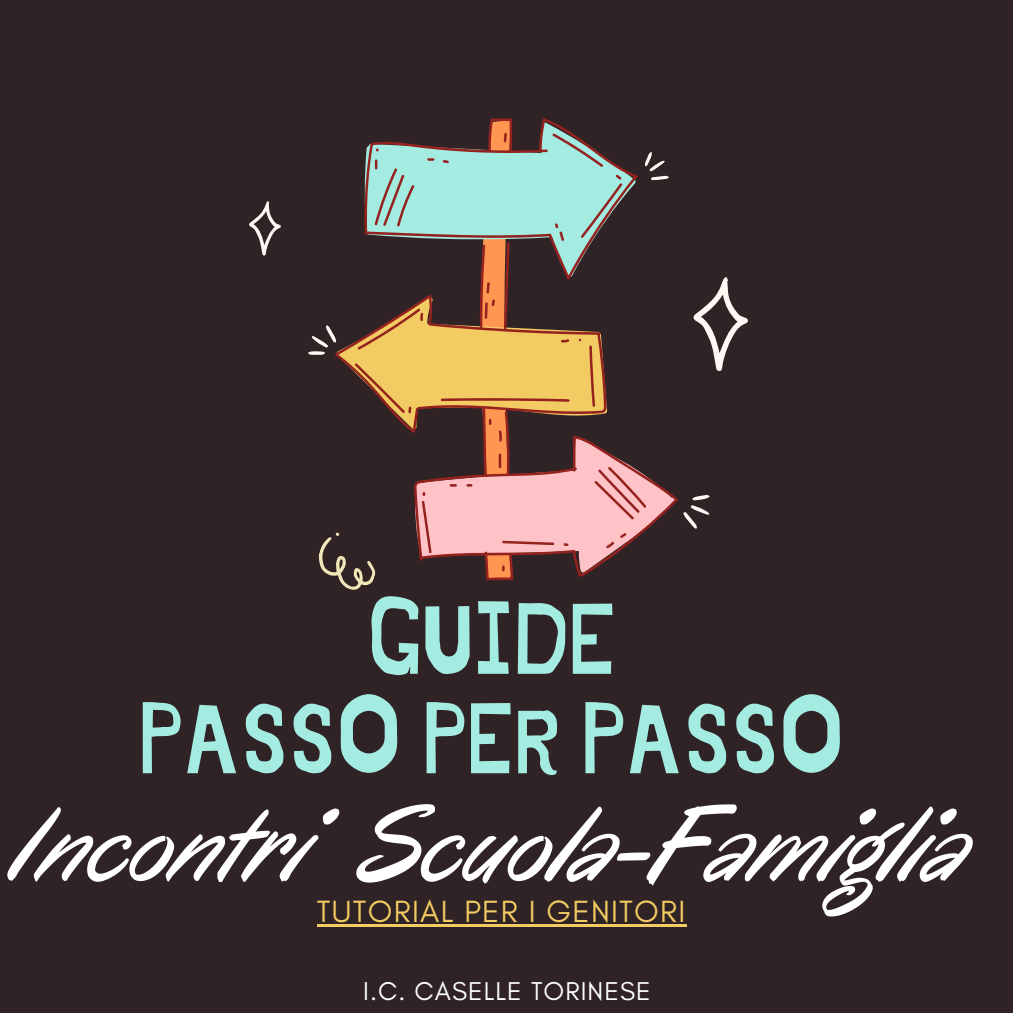
<style>
.page{position:relative;width:1013px;height:1013px;background:#fff}
.page>*{position:absolute;margin:0;border:0;box-sizing:border-box;transform-origin:0 0}
.t1{font:italic 108.75px "Oregano";letter-spacing:-.02em;color:#fff}
.t2{font:100px/99.4px "Jingleberry";color:#a4ebe1;text-align:center}
.t3{font:31.25px "Glacial Indifference";letter-spacing:.04em;color:#f3cb63}
.t4{font:26.25px "Glacial Indifference";letter-spacing:.04em;color:#fff}
</style>
<div class="page">
<div style="left:0;top:0;width:1012px;height:1012px;background:#2f2325"></div>
<svg style="left:249px;top:201px;width:32px;height:54px"></svg>
<svg style="left:308px;top:118px;width:440px;height:472px"></svg>
<hr style="left:317px;top:923px;width:369px;height:3px;background:#f3cb63">
<p class="t2" style="left:140px;top:594px;width:705px">GUIDE<br>PASSO PER PASSO</p>
<p class="t1" style="left:15px;top:776px;width:962px">Incontri Scuola-Famiglia</p>
<p class="t3" style="left:317px;top:892px;width:370px">TUTORIAL PER I GENITORI</p>
<p class="t4" style="left:363px;top:974px;width:289px">I.C. CASELLE TORINESE</p>
</div>
